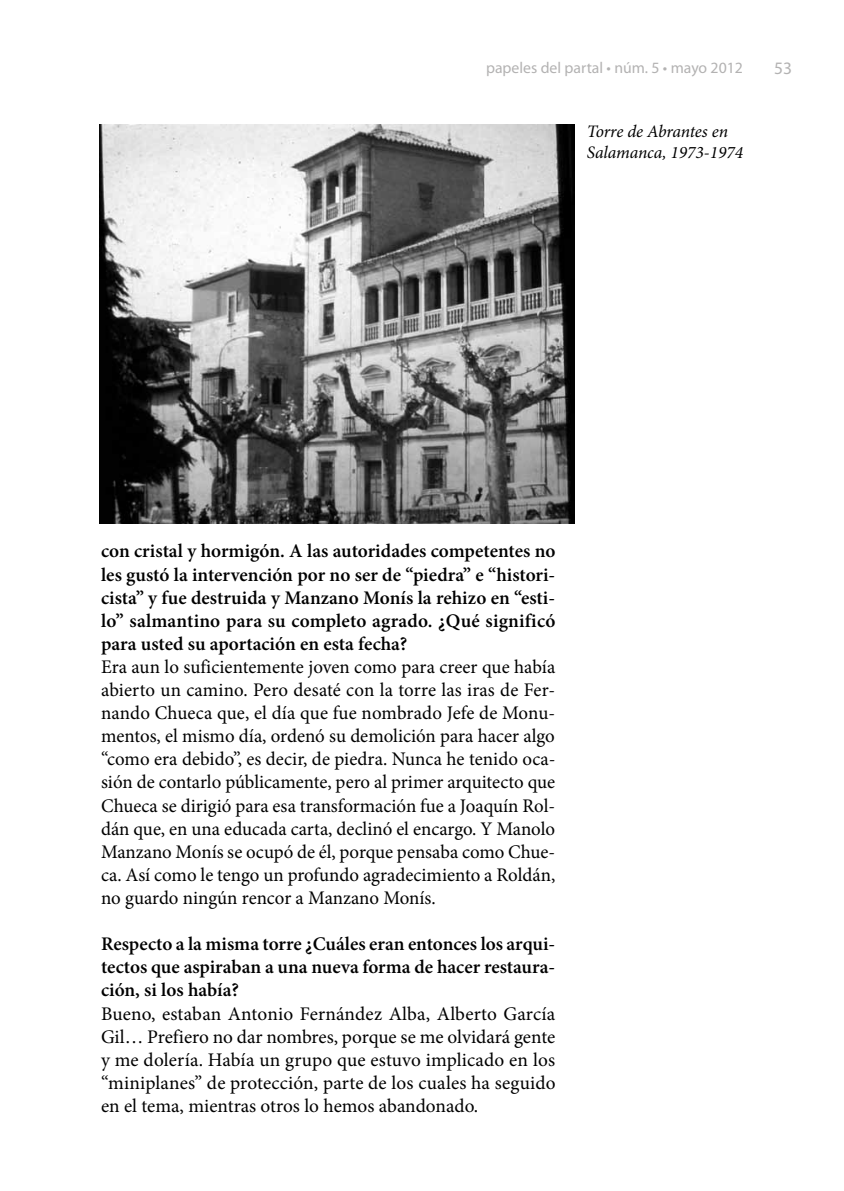
<style>
.page{position:relative;width:844px;height:1191px;background:#fff}
.page>*{position:absolute;margin:0;border:0;box-sizing:border-box;transform-origin:0 0}
.t1{font:19.25px/23.1px "Minion Pro";letter-spacing:-.005em;color:#000;text-align:justify}
.t2{font:600 19.25px/23.1px "Minion Pro";color:#000;text-align:justify}
.t3{font:italic 17.5px/21px "Minion Pro";letter-spacing:-.005em;color:#000}
.t4{font:17.5px "Myriad Pro";color:#b3b2b2}
.t5{font:15.75px "Myriad Pro";color:#b3b2b2}
</style>
<div class="page">
<img style="left:99px;top:124px;width:475px;height:399px">
<p class="t5" style="left:486px;top:58px;width:258px">papeles del partal • núm. 5 • mayo 2012</p>
<p class="t4" style="left:773px;top:58px;width:19px">53</p>
<p class="t3" style="left:586px;top:121px;width:158px">Torre de Abrantes en<br>Salamanca, 1973-1974</p>
<p class="t2" style="left:101px;top:539px;width:456px">con cristal y hormigón. A las autoridades competentes no les gustó la intervención por no ser de “piedra” e “histori&shy;cista” y fue destruida y Manzano Monís la rehizo en “esti&shy;lo” salmantino para su completo agrado. ¿Qué significó para usted su aportación en esta fecha?</p>
<p class="t1" style="left:101px;top:655px;width:456px">Era aun lo suficientemente joven como para creer que había abierto un camino. Pero desaté con la torre las iras de Fer&shy;nando Chueca que, el día que fue nombrado Jefe de Monu&shy;mentos, el mismo día, ordenó su demolición para hacer algo “como era debido”, es decir, de piedra. Nunca he tenido oca&shy;sión de contarlo públicamente, pero al primer arquitecto que Chueca se dirigió para esa transformación fue a Joaquín Rol&shy;dán que, en una educada carta, declinó el encargo. Y Manolo Manzano Monís se ocupó de él, porque pensaba como Chue&shy;ca. Así como le tengo un profundo agradecimiento a Roldán, no guardo ningún rencor a Manzano Monís.</p>
<p class="t2" style="left:101px;top:932px;width:455px">Respecto a la misma torre ¿Cuáles eran entonces los arqui&shy;tectos que aspiraban a una nueva forma de hacer restaura&shy;ción, si los había?</p>
<p class="t1" style="left:101px;top:1002px;width:456px">Bueno, estaban Antonio Fernández Alba, Alberto García Gil… Prefiero no dar nombres, porque se me olvidará gente y me dolería. Había un grupo que estuvo implicado en los “miniplanes” de protección, parte de los cuales ha seguido en el tema, mientras otros lo hemos abandonado.</p>
</div>
